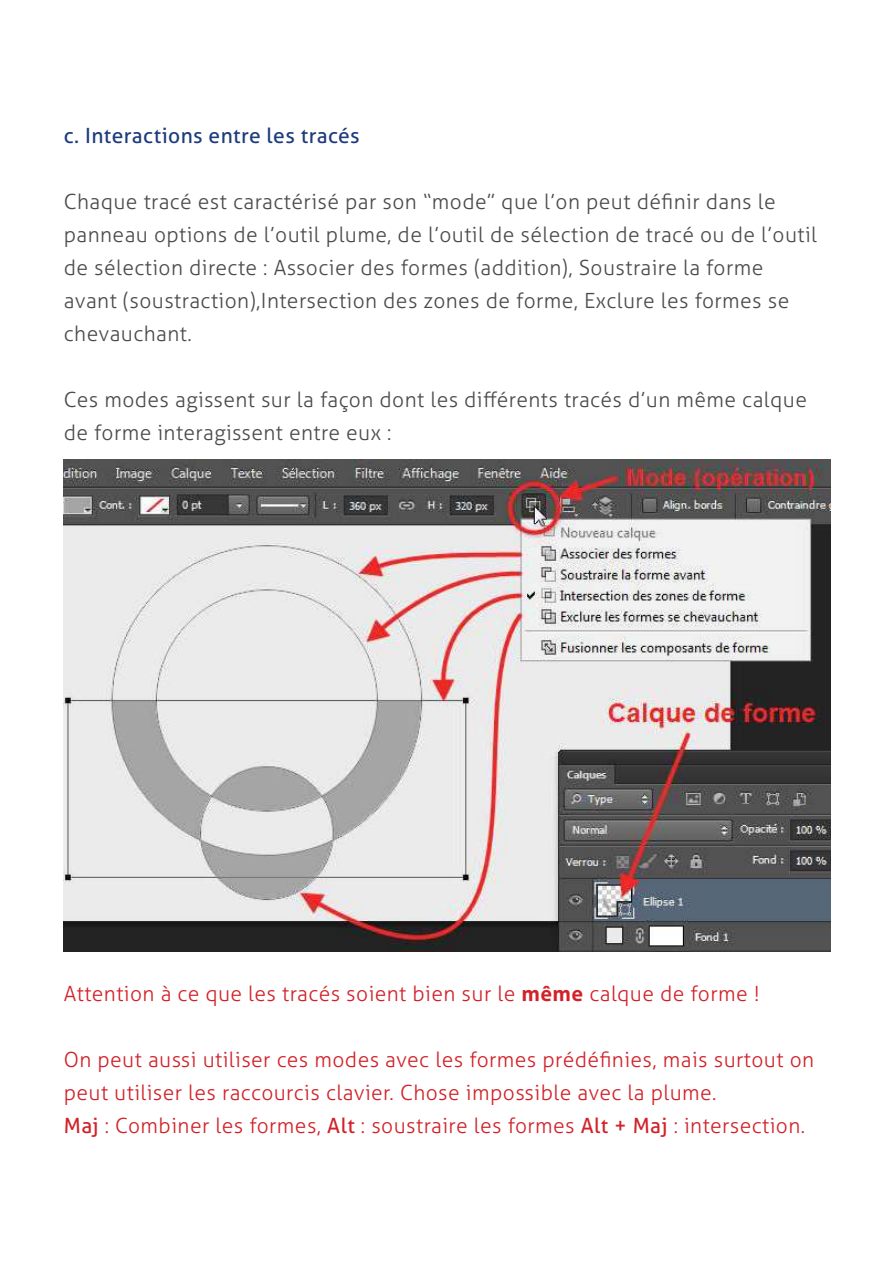
<style>
.page{position:relative;width:893px;height:1263px;background:#fff}
.page>*{position:absolute;margin:0;border:0;box-sizing:border-box;transform-origin:0 0}
.t1{font:300 21px/33px "Aller";letter-spacing:.02em;color:#4b4b4b}
.t2{font:300 21px/33px "Aller";letter-spacing:.02em;color:#d12229}
.t3{font:21px "Aller";letter-spacing:.02em;color:#1e3c7c}
.s1{font-weight:700}
.s2{font-weight:400}
</style>
<div class="page">
<img style="left:64px;top:459px;width:766px;height:492px">
<p class="t3" style="left:64px;top:127px;width:298px">c. Interactions entre les tracés</p>
<p class="t1" style="left:64px;top:185px;width:755px">Chaque tracé est caractérisé par son “mode” que l’on peut déinir dans le panneau options de l’outil plume, de l’outil de sélection de tracé ou de l’outil de sélection directe : Associer des formes (addition), Soustraire la forme avant (soustraction),Intersection des zones de forme, Exclure les formes se chevauchant.</p>
<p class="t1" style="left:64px;top:383px;width:745px">Ces modes agissent sur la façon dont les diférents tracés d’un même calque de forme interagissent entre eux :</p>
<p class="t2" style="left:64px;top:977px;width:697px">Attention à ce que les tracés soient bien sur le <span class="s1">même</span> calque de forme !</p>
<p class="t2" style="left:64px;top:1043px;width:752px">On peut aussi utiliser ces modes avec les formes prédéinies, mais surtout on peut utiliser les raccourcis clavier. Chose impossible avec la plume.<br><span class="s2">Maj</span> : Combiner les formes, <span class="s2">Alt</span> : soustraire les formes <span class="s2">Alt + Maj</span> : intersection.</p>
</div>
